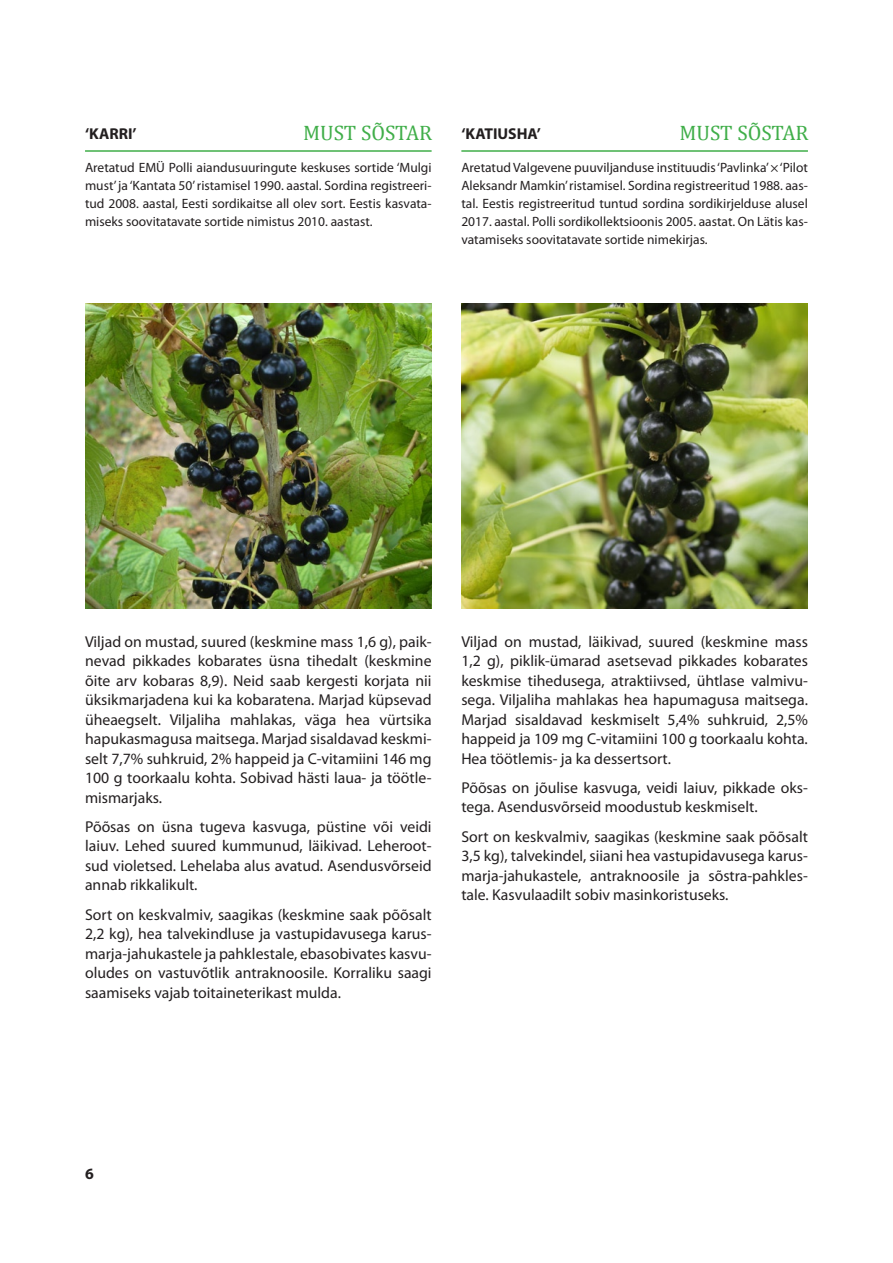
<style>
.page{position:relative;width:893px;height:1263px;background:#fff}
.page>*{position:absolute;margin:0;border:0;box-sizing:border-box;transform-origin:0 0}
.t1{font:21px "Cambria";color:#40ae49}
.t2{font:15.75px/19.5px "Myriad Pro";color:#231f20;text-align:justify}
.t3{font:700 15.75px "Myriad Pro";color:#231f20}
.t4{font:13.5px/18px "Myriad Pro";color:#231f20;text-align:justify}
</style>
<div class="page">
<hr style="left:85px;top:150px;width:347px;height:2px;background:#40ae49">
<hr style="left:461px;top:150px;width:347px;height:2px;background:#40ae49">
<img style="left:461px;top:303px;width:347px;height:305px">
<img style="left:85px;top:303px;width:347px;height:305px">
<p class="t3" style="left:85px;top:125px;width:53px">‘KARRI’</p>
<h1 class="t1" style="left:679px;top:120px;width:131px">MUST SÕSTAR</h1>
<p class="t4" style="left:85px;top:159px;width:348px">Aretatud EMÜ Polli aiandusuuringute keskuses sortide ‘Mulgi must’ ja ‘Kantata 50’ ristamisel 1990. aastal. Sordina registreeri&shy;tud 2008. aastal, Eesti sordikaitse all olev sort. Eestis kasvata&shy;miseks soovitatavate sortide nimistus 2010. aastast.</p>
<h1 class="t1" style="left:303px;top:120px;width:131px">MUST SÕSTAR</h1>
<p class="t3" style="left:461px;top:125px;width:81px">‘KATIUSHA’</p>
<p class="t4" style="left:461px;top:159px;width:348px">Aretatud Valgevene puuviljanduse instituudis ‘Pavlinka’ × ‘Pilot Aleksandr Mamkin’ ristamisel. Sordina registreeritud 1988. aas&shy;tal. Eestis registreeritud tuntud sordina sordikirjelduse alusel 2017. aastal. Polli sordikollektsioonis 2005. aastat. On Lätis kas&shy;vatamiseks soovitatavate sortide nimekirjas.</p>
<p class="t2" style="left:85px;top:632px;width:348px">Viljad on mustad, suured (keskmine mass 1,6 g), paik&shy;nevad pikkades kobarates üsna tihedalt (keskmine õite arv kobaras 8,9). Neid saab kergesti korjata nii üksikmarjadena kui ka kobaratena. Marjad küpsevad üheaegselt. Viljaliha mahlakas, väga hea vürtsika hapukasmagusa maitsega. Marjad sisaldavad keskmi&shy;selt 7,7% suhkruid, 2% happeid ja C-vitamiini 146 mg 100 g toorkaalu kohta. Sobivad hästi laua- ja töötle&shy;mismarjaks.</p>
<p class="t2" style="left:85px;top:817px;width:348px">Põõsas on üsna tugeva kasvuga, püstine või veidi laiuv. Lehed suured kummunud, läikivad. Leheroot&shy;sud violetsed. Lehelaba alus avatud. Asendusvõrseid annab rikkalikult.</p>
<p class="t2" style="left:85px;top:905px;width:348px">Sort on keskvalmiv, saagikas (keskmine saak põõsalt 2,2 kg), hea talvekindluse ja vastupidavusega karus&shy;marja-jahukastele ja pahklestale, ebasobivates kasvu&shy;oludes on vastuvõtlik antraknoosile. Korraliku saagi saamiseks vajab toitaineterikast mulda.</p>
<p class="t2" style="left:461px;top:632px;width:348px">Viljad on mustad, läikivad, suured (keskmine mass 1,2 g), piklik-ümarad asetsevad pikkades kobarates keskmise tihedusega, atraktiivsed, ühtlase valmivu&shy;sega. Viljaliha mahlakas hea hapumagusa maitsega.<br>Marjad sisaldavad keskmiselt 5,4% suhkruid, 2,5% happeid ja 109 mg C-vitamiini 100 g toorkaalu kohta.<br>Hea töötlemis- ja ka dessertsort.</p>
<p class="t2" style="left:461px;top:778px;width:348px">Põõsas on jõulise kasvuga, veidi laiuv, pikkade oks&shy;tega. Asendusvõrseid moodustub keskmiselt.</p>
<p class="t2" style="left:461px;top:827px;width:348px">Sort on keskvalmiv, saagikas (keskmine saak põõsalt 3,5 kg), talvekindel, siiani hea vastupidavusega karus&shy;marja-jahukastele, antraknoosile ja sõstra-pahkles&shy;tale. Kasvulaadilt sobiv masinkoristuseks.</p>
<p class="t3" style="left:85px;top:1165px;width:10px">6</p>
</div>
